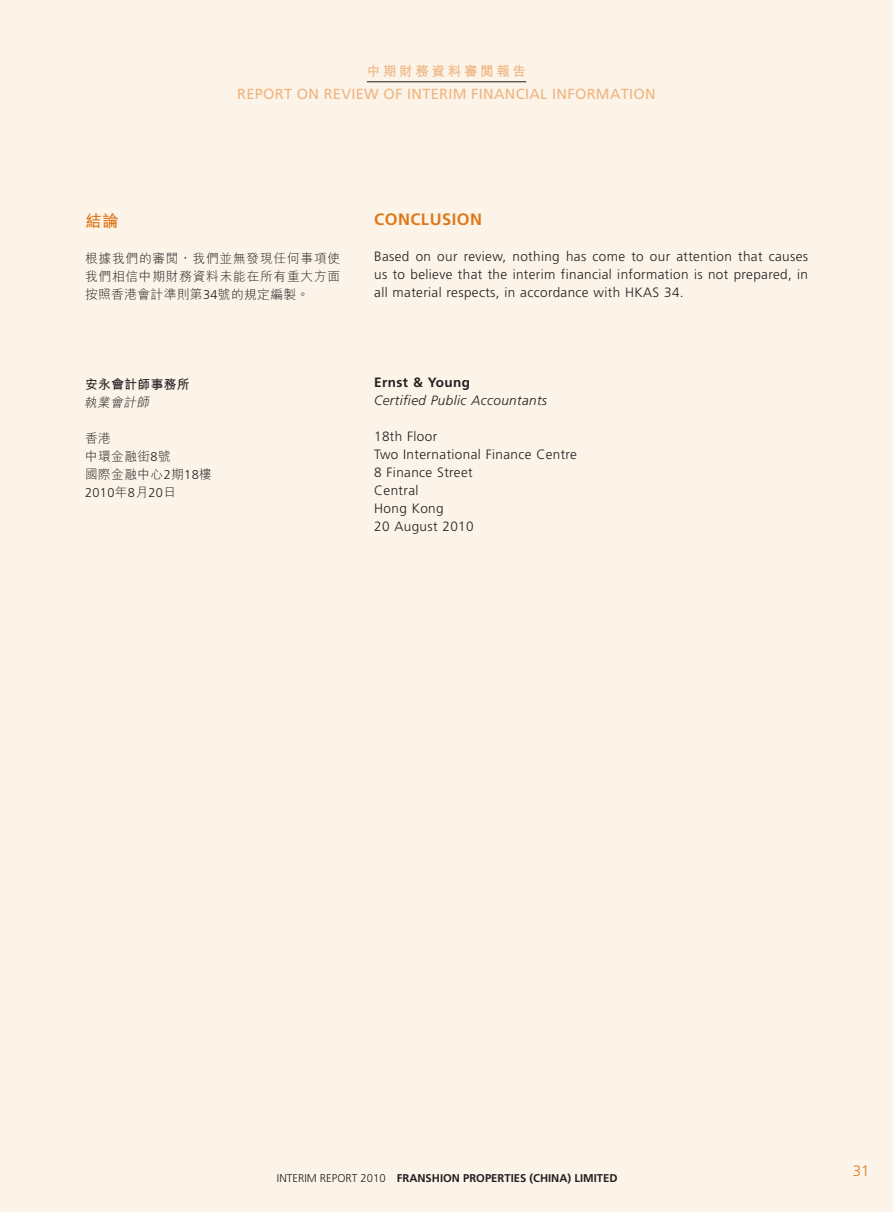
<style>
.page{position:relative;width:893px;height:1212px;background:#fcf3e9}
.page>*{position:absolute;margin:0;border:0;box-sizing:border-box;transform-origin:0 0}
.t1{font:700 16.5px "Frutiger LT Std";letter-spacing:.03em;color:#de791b}
.t2{font:700 16.5px "M Hei HK";color:#de791b}
.t3{font:300 15px "Frutiger LT Std";color:#de791b}
.t4{font:14.7px "Frutiger LT Std";letter-spacing:.02em;color:#efb580}
.t5{font:300 13.5px/18px "Frutiger LT Std";letter-spacing:.03em;color:#231f20;text-align:justify}
.t6{font:italic 300 13.5px "Frutiger LT Std";letter-spacing:.03em;color:#231f20}
.t7{font:700 13.5px "Frutiger LT Std";letter-spacing:.03em;color:#231f20}
.t8{font:700 13.5px "M Hei HK";letter-spacing:.2em;color:#efb580}
.t9{font:300 12.75px/18px "M Hei HK";letter-spacing:.055em;color:#231f20;text-align:justify}
.t10{font:300 12.75px/18px "M Hei HK";letter-spacing:.03em;color:#231f20}
.t11{font:300 12.75px "Frutiger LT Std";letter-spacing:.03em;color:#231f20}
.t12{font:700 12.75px "M Hei HK";letter-spacing:.03em;color:#231f20}
.t13{font:italic 300 12.75px "M Hei HK";color:#231f20}
.t14{font:700 11.25px "Frutiger LT Std";color:#231f20}
.s1{font-family:"Frutiger LT Std"}
.s2{font-family:"M Hei HK"}
.s3{font-weight:300}
</style>
<div class="page">
<hr style="left:367px;top:82px;width:159px;height:1px;background:#231f20">
<p class="t8" style="left:367px;top:61px;width:161px">中期財務資料審閱報告</p>
<p class="t4" style="left:237px;top:86px;width:420px">REPORT ON REVIEW OF INTERIM FINANCIAL INFORMATION</p>
<p class="t2" style="left:85px;top:209px;width:35px">結論</p>
<p class="t9" style="left:85px;top:249px;width:257px">根據我們的審閱，我們並無發現任何事項使我們相信中期財務資料未能在所有重大方面按照香港會計準則第<span class="s1">34</span>號的規定編製。</p>
<p class="t12" style="left:85px;top:375px;width:106px">安永會計師事務所</p>
<p class="t13" style="left:84px;top:394px;width:70px">執業會計師</p>
<p class="t10" style="left:85px;top:429px;width:128px">香港<br>中環金融街<span class="s1">8</span>號<br>國際金融中心<span class="s1">2</span>期<span class="s1">18</span>樓</p>
<p class="t11" style="left:85px;top:486px;width:93px">2010<span class="s2">年</span>8<span class="s2">月</span>20<span class="s2">日</span></p>
<p class="t1" style="left:374px;top:210px;width:109px">CONCLUSION</p>
<p class="t5" style="left:374px;top:248px;width:435px">Based on our review, nothing has come to our attention that causes us to believe that the interim financial information is not prepared, in all material respects, in accordance with HKAS 34.</p>
<p class="t7" style="left:374px;top:374px;width:97px">Ernst &amp; Young</p>
<p class="t6" style="left:374px;top:393px;width:174px">Certified Public Accountants</p>
<p class="t5" style="left:374px;top:428px;width:204px;text-align:left">18th Floor<br>Two International Finance Centre<br>8 Finance Street<br>Central<br>Hong Kong<br>20 August 2010</p>
<p class="t14" style="left:277px;top:1171px;width:342px"><span class="s3">INTERIM REPORT 2010</span> FRANSHION PROPERTIES (CHINA) LIMITED</p>
<p class="t3" style="left:853px;top:1162px;width:18px">31</p>
</div>
